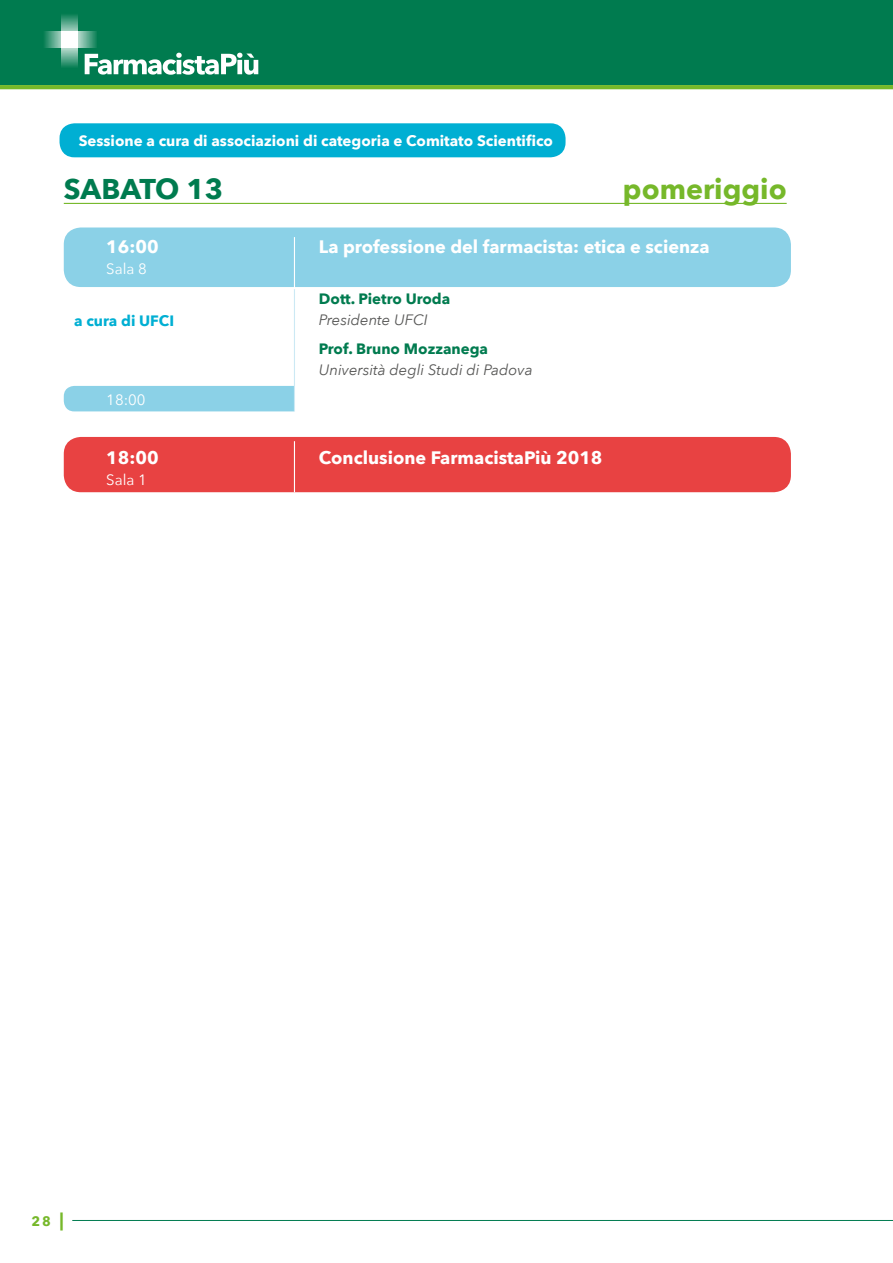
<style>
.page{position:relative;width:893px;height:1263px;background:#fff}
.page>*{position:absolute;margin:0;border:0;box-sizing:border-box;transform-origin:0 0}
.t1{font:700 28.5px "Avenir Next";color:#76b82a}
.t2{font:700 28.5px "Avenir Next";color:#007b4f}
.t3{font:700 18px "Avenir Next";color:#fff}
.t4{font:italic 15px/21px "Avenir Next";color:#575756}
.t5{font:700 15px "Avenir Next";color:#fff}
.t6{font:700 15px "Avenir Next";color:#007b4f}
.t7{font:15px "Avenir Next";color:#fff}
.t8{font:700 15px "Avenir Next";color:#00afd3}
.t9{font:700 13.5px "Avenir Next";color:#76b82a}
.s1{font-weight:700;font-style:normal;color:#007b4f}
.s2{font-style:normal;color:#fff}
.s3{font-size:18px}
</style>
<div class="page">
<svg style="left:0;top:85px;width:893px;height:4px;background:#77b82c"></svg>
<div style="left:0;top:0;width:893px;height:85px;background:#007b4f"></div>
<svg style="left:62px;top:15px;width:16px;height:52px"></svg>
<svg style="left:44px;top:32px;width:53px;height:16px"></svg>
<div style="left:62px;top:32px;width:16px;height:16px;background:#fff"></div>
<svg style="left:85px;top:53px;width:173px;height:22px"></svg>
<hr style="left:72px;top:1220px;width:821px;height:1px;background:#007b4f">
<div style="left:60px;top:123px;width:506px;height:34px;background:#00afd3;border-radius:15px"></div>
<div style="left:64px;top:227px;width:727px;height:60px;background:#8bd1e7;border-radius:17px"></div>
<div style="left:64px;top:437px;width:727px;height:55px;background:#e84242;border-radius:17px"></div>
<div style="left:64px;top:386px;width:230px;height:25px;background:#8bd1e7"></div>
<hr style="left:64px;top:203px;width:723px;height:1px;background:#76b82a">
<hr style="left:294px;top:289px;width:1px;height:122px;background:#cce9f4">
<hr style="left:294px;top:237px;width:1px;height:51px;background:#fff">
<hr style="left:294px;top:441px;width:1px;height:51px;background:#fff">
<p class="t5" style="left:79px;top:128px;width:476px">Sessione a cura di associazioni di categoria e Comitato Scientifico</p>
<h1 class="t2" style="left:64px;top:164px;width:161px">SABATO 13</h1>
<h1 class="t1" style="left:623px;top:164px;width:165px">pomeriggio</h1>
<p class="t3" style="left:106px;top:231px;width:54px">16:00</p>
<p class="t3" style="left:319px;top:231px;width:392px">La professione del farmacista: etica e scienza</p>
<p class="t7" style="left:106px;top:256px;width:42px">Sala 8</p>
<p class="t6" style="left:319px;top:286px;width:133px">Dott. Pietro Uroda</p>
<p class="t4" style="left:319px;top:308px;width:110px">Presidente UFCI</p>
<p class="t4" style="left:319px;top:338px;width:237px"><span class="s1">Prof. Bruno Mozzanega<br></span>Università degli Studi di Padova<span class="s2">:00</span></p>
<p class="t7" style="left:106px;top:387px;width:41px">18:00</p>
<p class="t8" style="left:74px;top:308px;width:101px">a cura di UFCI</p>
<p class="t3" style="left:106px;top:442px;width:54px">18:00</p>
<p class="t3" style="left:319px;top:442px;width:285px">Conclusione FarmacistaPiù 2018</p>
<p class="t7" style="left:106px;top:467px;width:42px">Sala 1</p>
<p class="t9" style="left:32px;top:1209px;width:34px">28 <span class="s3">|</span></p>
</div>
